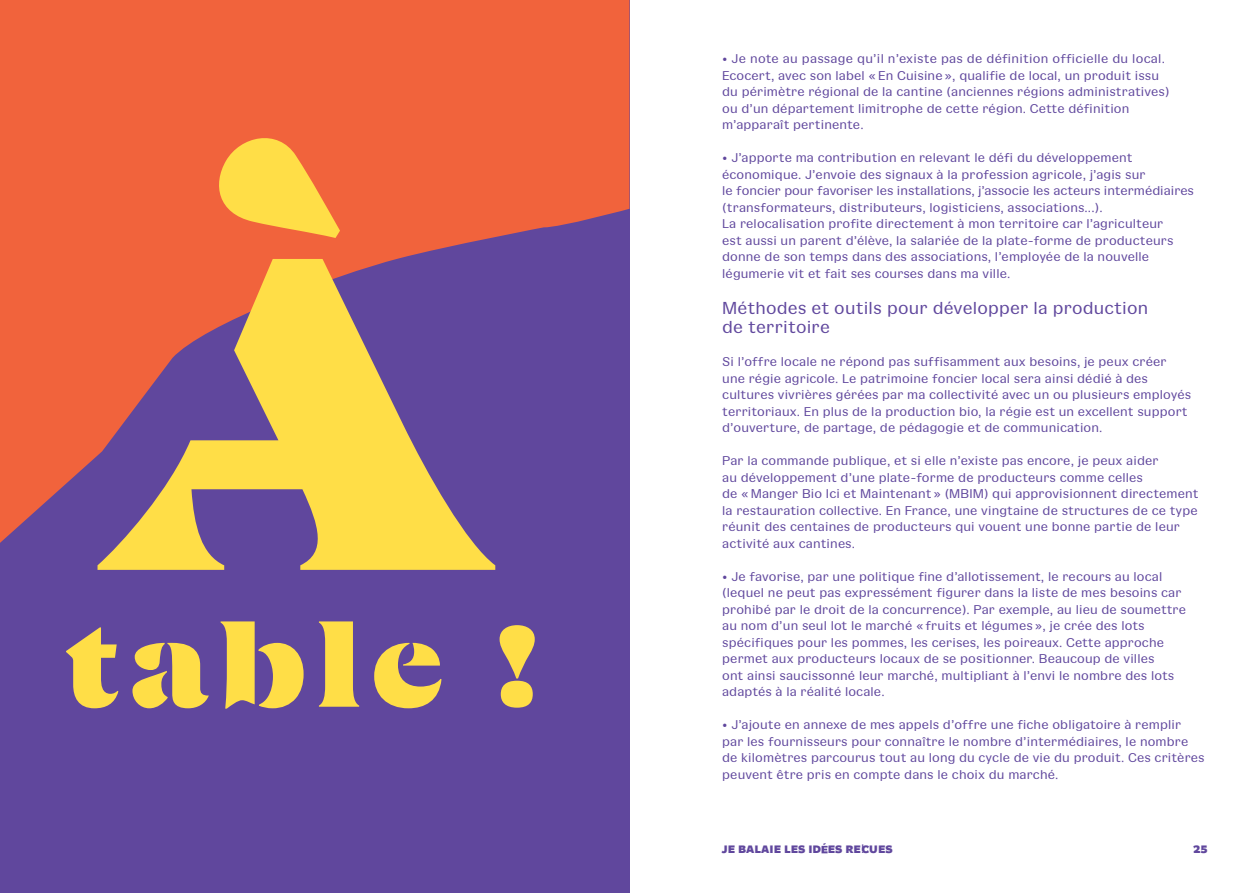
<style>
.page{position:relative;width:1259px;height:893px;background:#fff}
.page>*{position:absolute;margin:0;border:0;box-sizing:border-box;transform-origin:0 0}
.t1{font:18px/19.5px "Gangster Grotesk";letter-spacing:.01em;color:#60479d}
.t2{font:13.2px/16.5px "Gangster Grotesk";letter-spacing:.01em;color:#60479d}
.t3{font:800 12px "Saiga 0.2";letter-spacing:.01em;color:#60479d}
</style>
<div class="page">
<svg style="left:821px;top:843px;width:6px;height:10px"></svg>
<div style="left:0;top:0;width:629px;height:893px;background:#60479d"></div>
<svg style="left:0;top:0;width:629px;height:543px;fill:#f1633c"></svg>
<svg style="left:66px;top:621px;width:469px;height:88px"></svg>
<svg style="left:97px;top:128px;width:398px;height:442px"></svg>
<p class="t2" style="left:722px;top:50px;width:449px">• Je note au passage qu’il n’existe pas de définition officielle du local.<br>Ecocert, avec son label « En Cuisine », qualifie de local, un produit issu du périmètre régional de la cantine (anciennes régions administratives) ou d’un département limitrophe de cette région. Cette définition m’apparaît pertinente.</p>
<p class="t2" style="left:722px;top:149px;width:473px">• J’apporte ma contribution en relevant le défi du développement économique. J’envoie des signaux à la profession agricole, j’agis sur<br>le foncier pour favoriser les installations, j’associe les acteurs intermédiaires (transformateurs, distributeurs, logisticiens, associations...).<br>La relocalisation profite directement à mon territoire car l’agriculteur<br>est aussi un parent d’élève, la salariée de la plate-forme de producteurs donne de son temps dans des associations, l’employée de la nouvelle légumerie vit et fait ses courses dans ma ville.</p>
<h1 class="t1" style="left:722px;top:297px;width:427px">Méthodes et outils pour développer la production de territoire</h1>
<p class="t2" style="left:722px;top:353px;width:470px">Si l’offre locale ne répond pas suffisamment aux besoins, je peux créer une régie agricole. Le patrimoine foncier local sera ainsi dédié à des cultures vivrières gérées par ma collectivité avec un ou plusieurs employés territoriaux. En plus de la production bio, la régie est un excellent support d’ouverture, de partage, de pédagogie et de communication.</p>
<p class="t2" style="left:722px;top:452px;width:478px">Par la commande publique, et si elle n’existe pas encore, je peux aider<br>au développement d’une plate-forme de producteurs comme celles<br>de « Manger Bio Ici et Maintenant » (MBIM) qui approvisionnent directement la restauration collective. En France, une vingtaine de structures de ce type réunit des centaines de producteurs qui vouent une bonne partie de leur activité aux cantines.</p>
<p class="t2" style="left:722px;top:567px;width:465px">• Je favorise, par une politique fine d’allotissement, le recours au local (lequel ne peut pas expressément figurer dans la liste de mes besoins car prohibé par le droit de la concurrence). Par exemple, au lieu de soumettre au nom d’un seul lot le marché « fruits et légumes », je crée des lots spécifiques pour les pommes, les cerises, les poireaux. Cette approche permet aux producteurs locaux de se positionner. Beaucoup de villes<br>ont ainsi saucissonné leur marché, multipliant à l’envi le nombre des lots adaptés à la réalité locale.</p>
<p class="t2" style="left:722px;top:716px;width:484px">• J’ajoute en annexe de mes appels d’offre une fiche obligatoire à remplir par les fournisseurs pour connaître le nombre d’intermédiaires, le nombre de kilomètres parcourus tout au long du cycle de vie du produit. Ces critères peuvent être pris en compte dans le choix du marché.</p>
<p class="t3" style="left:722px;top:845px;width:172px">JE BALAIE LES ID ES RECUES</p>
<p class="t3" style="left:1193px;top:845px;width:15px">25</p>
</div>
